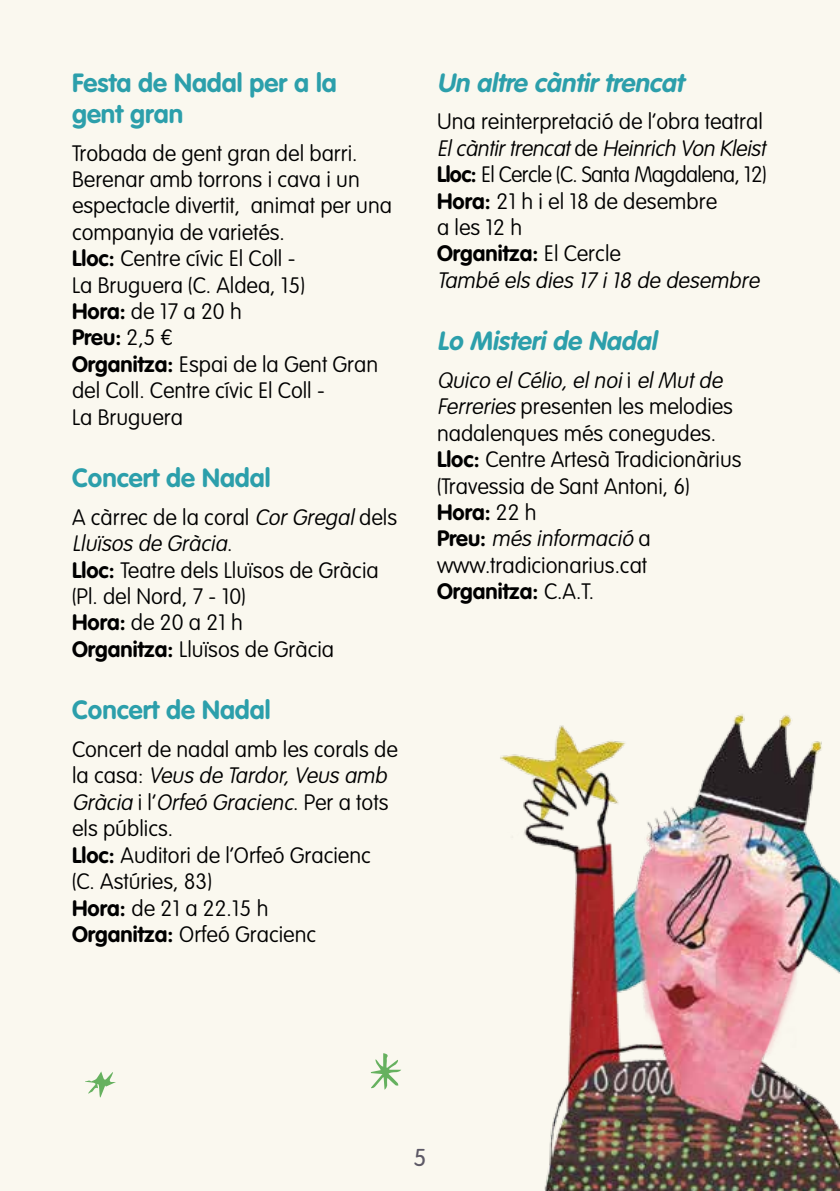
<style>
.page{position:relative;width:840px;height:1191px;background:#fff}
.page>*{position:absolute;margin:0;border:0;box-sizing:border-box;transform-origin:0 0}
.t1{font:700 26px/31.2px "VAG Rounded LT";color:#2c9fab}
.t2{font:italic 700 26px "VAG Rounded LT";color:#2c9fab}
.t3{font:300 24px "VAG Rounded LT";color:#5d5966}
.t4{font:100 22px/26.4px "VAG Rounded LT";color:#000}
.s1{font-weight:700}
.s2{font-style:italic}
</style>
<div class="page">
<div style="left:0;top:0;width:839px;height:1191px;background:#faf8ef"></div>
<svg style="left:370px;top:1053px;width:31px;height:36px"></svg>
<svg style="left:85px;top:1071px;width:31px;height:26px"></svg>
<img style="left:500px;top:714px;width:339px;height:477px">
<p class="t1" style="left:72px;top:68px;width:266px">Festa de Nadal per a la gent gran</p>
<p class="t4" style="left:72px;top:140px;width:321px">Trobada de gent gran del barri.<br>Berenar amb torrons i cava i un espectacle divertit, animat per una companyia de varietés.<br><span class="s1">Lloc:</span> Centre cívic El Coll -<br>La Bruguera (C. Aldea, 15)<br><span class="s1">Hora:</span> de 17 a 20 h<br><span class="s1">Preu:</span> 2,5 €<br><span class="s1">Organitza:</span> Espai de la Gent Gran del Coll. Centre cívic El Coll -<br>La Bruguera</p>
<p class="t1" style="left:72px;top:463px;width:200px">Concert de Nadal</p>
<p class="t4" style="left:72px;top:504px;width:326px">A càrrec de la coral <span class="s2">CorGregal</span>dels<br><span class="s2">Lluïsos de Gràcia</span>.<br><span class="s1">Lloc:</span> Teatre dels Lluïsos de Gràcia (Pl. del Nord, 7 - 10)<br><span class="s1">Hora:</span> de 20 a 21 h<br><span class="s1">Organitza:</span> Lluïsos de Gràcia</p>
<p class="t1" style="left:72px;top:695px;width:200px">Concert de Nadal</p>
<p class="t4" style="left:72px;top:737px;width:327px">Concert de nadal amb les corals de l a c a s a : <span class="s2">Veus de Tardor,Veus amb<br>Gràcia</span> i l ’ <span class="s2">Orfeó Gracienc</span>. P e r a t o t s els públics.<br><span class="s1">Lloc:</span> Auditori de l’Orfeó Gracienc (C. Astúries, 83)<br><span class="s1">Hora:</span> de 21 a 22.15 h<br><span class="s1">Organitza:</span> Orfeó Gracienc</p>
<p class="t2" style="left:437px;top:67px;width:248px">Un altre càntirtrencat</p>
<p class="t4" style="left:437px;top:109px;width:334px">Una reinterpretació de l’obra teatral<br><span class="s2">Elcàntirtrencat</span>d e <span class="s2">Heinrich Von Kleist<br></span><span class="s1">Lloc:</span> El Cercle (C. Santa Magdalena, 12)<br><span class="s1">Hora:</span> 21 h i el 18 de desembre<br>a les 12 h<br><span class="s1">Organitza:</span> El Cercle<br><span class="s2">També els dies 17 i18 de desembre</span></p>
<p class="t2" style="left:437px;top:326px;width:226px">Lo Misteride Nadal</p>
<p class="t4" style="left:437px;top:368px;width:306px"><span class="s2">Quico elCélio,elnoi</span>i <span class="s2">elMutde<br>Ferreries</span> presenten les melodies nadalenques més conegudes.<br><span class="s1">Lloc:</span> Centre Artesà Tradicionàrius (Travessia de Sant Antoni, 6)<br><span class="s1">Hora:</span> 22 h<br><span class="s1">P re u :</span> <span class="s2">més informació</span> a www.tradicionarius.cat<br><span class="s1">Organitza:</span> C.A.T.</p>
<p class="t3" style="left:413px;top:1143px;width:14px">5</p>
</div>
